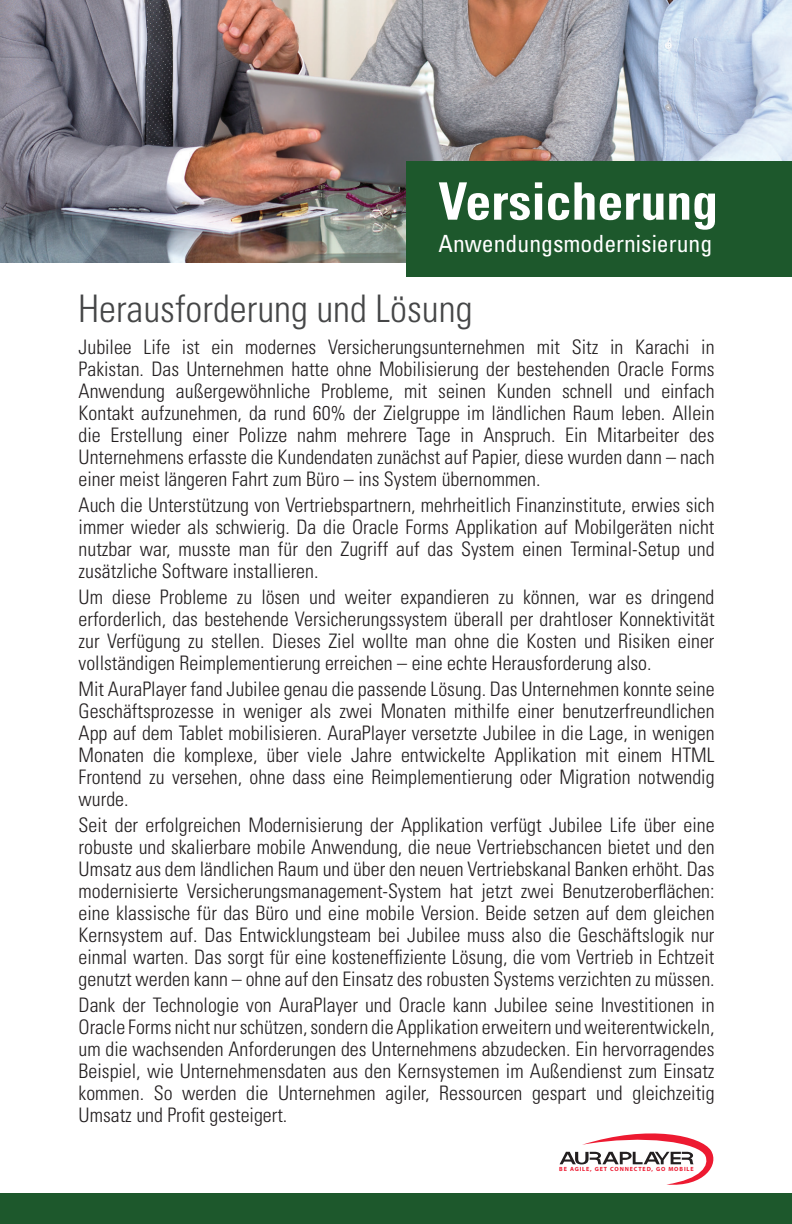
<style>
.page{position:relative;width:792px;height:1224px;background:#fff}
.page>*{position:absolute;margin:0;border:0;box-sizing:border-box;transform-origin:0 0}
.t1{font:700 condensed 51.6px "Univers LT Std";color:#fff}
.t2{font:300 condensed 38px "Univers LT Std";color:#454647}
.t3{font:condensed 23.6px "Univers LT Std";color:#fff}
.t4{font:300 condensed 20px/22px "Univers LT Std";color:#231f20;text-align:justify}
.t5{font:700 6px "Myriad Pro";letter-spacing:.145em;color:#ed1a31}
</style>
<div class="page">
<div style="left:0;top:1193px;width:792px;height:31px;background:#1d582c"></div>
<svg style="left:560px;top:1133px;width:154px;height:52px"></svg>
<img style="left:0;top:0;width:792px;height:262px">
<div style="left:407px;top:161px;width:385px;height:116px;background:#1d582c"></div>
<h1 class="t1" style="left:439px;top:170px;width:281px">Versicherung</h1>
<p class="t3" style="left:439px;top:228px;width:275px">Anwendungsmodernisierung</p>
<h2 class="t2" style="left:78px;top:286px;width:396px">Herausforderung und Lösung</h2>
<p class="t4" style="left:79px;top:336px;width:638px">Jubilee Life ist ein modernes Versicherungsunternehmen mit Sitz in Karachi in Pakistan. Das Unternehmen hatte ohne Mobilisierung der bestehenden Oracle Forms Anwendung außergewöhnliche Probleme, mit seinen Kunden schnell und einfach Kontakt aufzunehmen, da rund 60% der Zielgruppe im ländlichen Raum leben. Allein die Erstellung einer Polizze nahm mehrere Tage in Anspruch. Ein Mitarbeiter des Unternehmens erfasste die Kundendaten zunächst auf Papier, diese wurden dann – nach einer meist längeren Fahrt zum Büro – ins System übernommen.</p>
<p class="t4" style="left:79px;top:494px;width:638px">Auch die Unterstützung von Vertriebspartnern, mehrheitlich Finanzinstitute, erwies sich immer wieder als schwierig. Da die Oracle Forms Applikation auf Mobilgeräten nicht nutzbar war, musste man für den Zugriff auf das System einen Terminal-Setup und zusätzliche Software installieren.</p>
<p class="t4" style="left:79px;top:586px;width:638px">Um diese Probleme zu lösen und weiter expandieren zu können, war es dringend erforderlich, das bestehende Versicherungssystem überall per drahtloser Konnektivität zur Verfügung zu stellen. Dieses Ziel wollte man ohne die Kosten und Risiken einer vollständigen Reimplementierung erreichen – eine echte Herausforderung also.</p>
<p class="t4" style="left:79px;top:678px;width:638px">Mit AuraPlayer fand Jubilee genau die passende Lösung. Das Unternehmen konnte seine Geschäftsprozesse in weniger als zwei Monaten mithilfe einer benutzerfreundlichen App auf dem Tablet mobilisieren. AuraPlayer versetzte Jubilee in die Lage, in wenigen Monaten die komplexe, über viele Jahre entwickelte Applikation mit einem HTML Frontend zu versehen, ohne dass eine Reimplementierung oder Migration notwendig wurde.</p>
<p class="t4" style="left:79px;top:814px;width:638px">Seit der erfolgreichen Modernisierung der Applikation verfügt Jubilee Life über eine robuste und skalierbare mobile Anwendung, die neue Vertriebschancen bietet und den Umsatz aus dem ländlichen Raum und über den neuen Vertriebskanal Banken erhöht. Das modernisierte Versicherungsmanagement-System hat jetzt zwei Benutzeroberflächen: eine klassische für das Büro und eine mobile Version. Beide setzen auf dem gleichen Kernsystem auf. Das Entwicklungsteam bei Jubilee muss also die Geschäftslogik nur einmal warten. Das sorgt für eine kosteneffiziente Lösung, die vom Vertrieb in Echtzeit genutzt werden kann – ohne auf den Einsatz des robusten Systems verzichten zu müssen.</p>
<p class="t4" style="left:79px;top:994px;width:638px">Dank der Technologie von AuraPlayer und Oracle kann Jubilee seine Investitionen in Oracle Forms nicht nur schützen, sondern die Applikation erweitern und weiterentwickeln, um die wachsenden Anforderungen des Unternehmens abzudecken. Ein hervorragendes Beispiel, wie Unternehmensdaten aus den Kernsystemen im Außendienst zum Einsatz kommen. So werden die Unternehmen agiler, Ressourcen gespart und gleichzeitig Umsatz und Profit gesteigert.</p>
<p class="t5" style="left:559px;top:1166px;width:136px">BE AGILE, GET CONNECTED, GO MOBILE</p>
</div>
